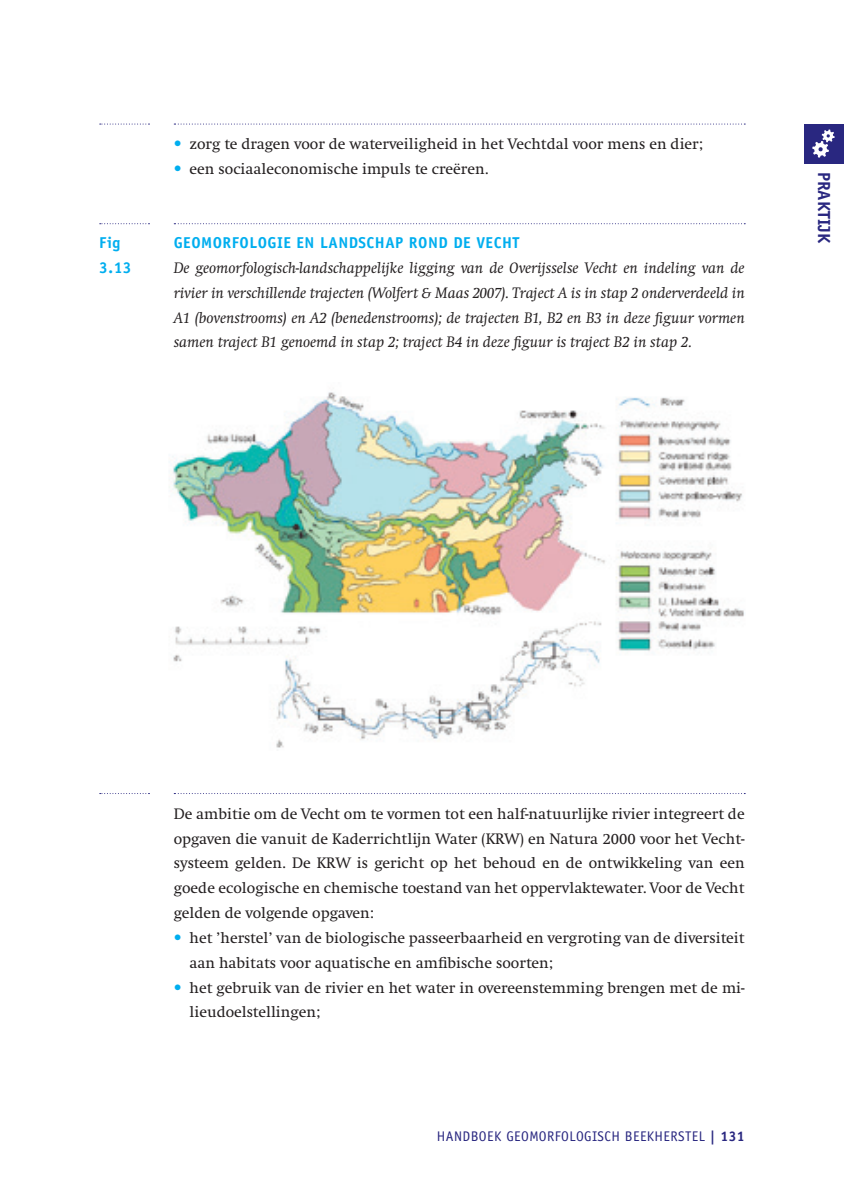
<style>
.page{position:relative;width:844px;height:1191px;background:#fff}
.page>*{position:absolute;margin:0;border:0;box-sizing:border-box;transform-origin:0 0}
.t1{font:700 17.5px "Officina Sans";color:#292780}
.t2{font:15.75px/24.8px "Swift";color:#231f20}
.t3{font:italic 15.75px/24.8px "Swift";color:#231f20}
.t4{font:700 15.75px/24.8px "Officina Sans";color:#00aeef}
.t5{font:14px "Officina Sans";letter-spacing:.03em;color:#292780}
.s1{font-family:"Officina Sans";color:#00aeef}
.s2{font-family:"Officina Sans";font-weight:700;font-style:normal;color:#00aeef}
.s3{font-weight:700}
</style>
<div class="page">
<div style="left:804px;top:124px;width:39px;height:40px;background:#292780"></div>
<svg style="left:174px;top:124px;width:571px;height:1px"></svg>
<svg style="left:100px;top:124px;width:49px;height:1px"></svg>
<svg style="left:812px;top:129px;width:22px;height:29px"></svg>
<img style="left:172px;top:392px;width:573px;height:356px">
<svg style="left:174px;top:223px;width:571px;height:1px"></svg>
<svg style="left:100px;top:223px;width:49px;height:1px"></svg>
<svg style="left:174px;top:793px;width:571px;height:1px"></svg>
<svg style="left:100px;top:793px;width:49px;height:1px"></svg>
<p class="t4" style="left:99px;top:230px;width:34px">FIG<br>3.13</p>
<p class="t2" style="left:174px;top:132px;width:530px"><span class="s1">•</span> zorg te dragen voor de waterveiligheid in het Vechtdal voor mens en dier;</p>
<p class="t2" style="left:174px;top:156px;width:316px"><span class="s1">•</span> een sociaaleconomische impuls te creëren.</p>
<p class="t3" style="left:174px;top:231px;width:572px"><span class="s2">GEOMORFOLOGIE EN LANDSCHAP ROND DE VECHT<br></span>De geomorfologisch-landschappelijke ligging van de Overijsselse Vecht en indeling van de rivier in verschillende trajecten (Wolfert &amp; Maas 2007). Traject A is in stap 2 onderverdeeld in A1 (bovenstrooms) en A2 (benedenstrooms); de trajecten B1, B2 en B3 in deze figuur vormen samen traject B1 genoemd in stap 2; traject B4 in deze figuur is traject B2 in stap 2.</p>
<p class="t1" style="left:835px;top:172px;width:73px;rotate:90deg">PRAKTIJK</p>
<p class="t2" style="left:174px;top:801px;width:572px;text-align:justify">De ambitie om de Vecht om te vormen tot een half-natuurlijke rivier integreert de opgaven die vanuit de Kaderrichtlijn Water (KRW) en Natura 2000 voor het Vecht&shy;systeem gelden. De KRW is gericht op het behoud en de ontwikkeling van een goede ecologische en chemische toestand van het oppervlaktewater. Voor de Vecht gelden de volgende opgaven:</p>
<p class="t2" style="left:189px;top:925px;width:556px;text-indent:-16px"><span class="s1">•</span> het ’herstel’ van de biologische passeerbaarheid en vergroting van de diversiteit aan habitats voor aquatische en amfibische soorten;</p>
<p class="t2" style="left:189px;top:975px;width:556px;text-indent:-16px"><span class="s1">•</span> het gebruik van de rivier en het water in overeenstemming brengen met de mi&shy;lieudoelstellingen;</p>
<p class="t5" style="left:437px;top:1128px;width:309px">HANDBOEK GEOMORFOLOGISCH BEEKH ERSTEL <span class="s3">| 131</span></p>
</div>
